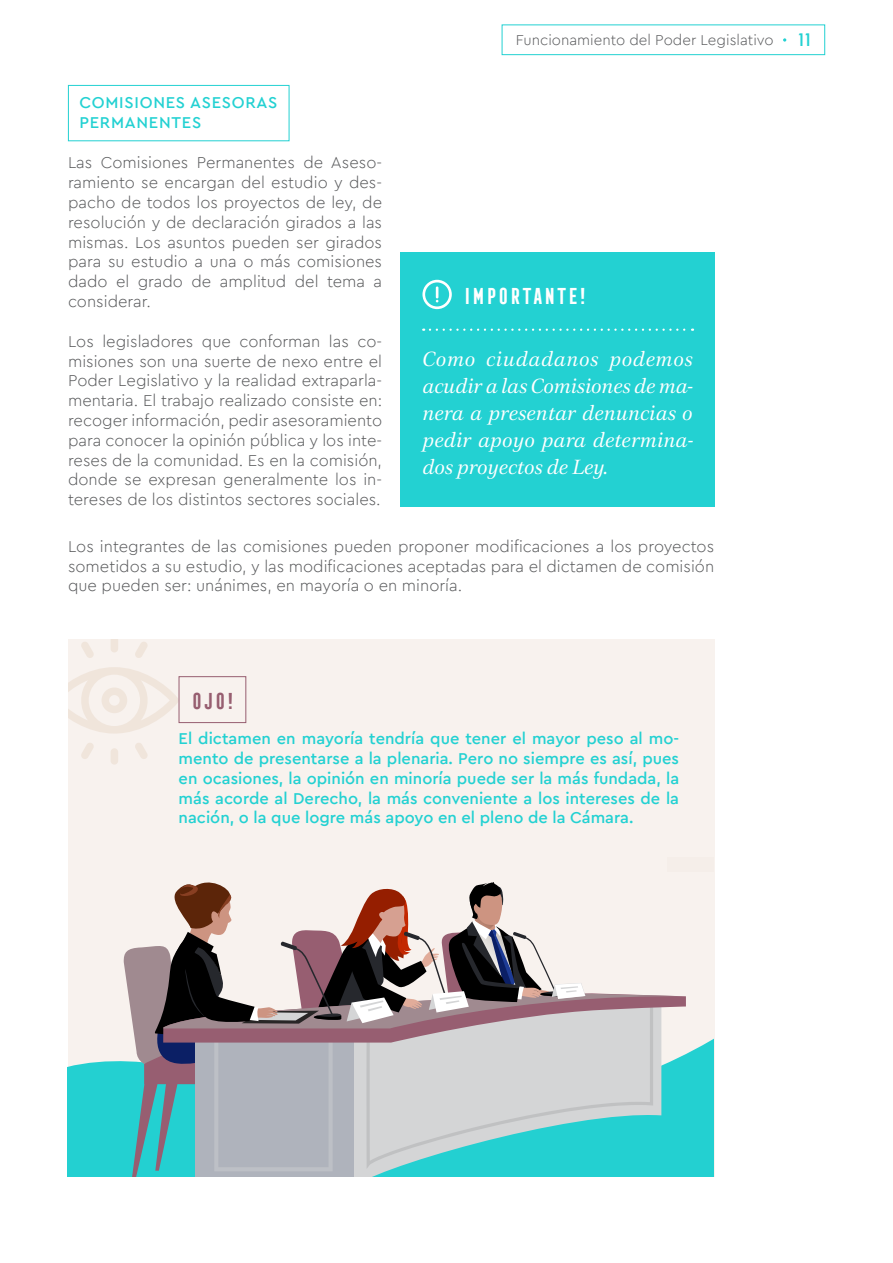
<style>
.page{position:relative;width:893px;height:1263px;background:#fff}
.page>*{position:absolute;margin:0;border:0;box-sizing:border-box;transform-origin:0 0}
.t1{font:italic 21px/27px "Civita";color:#fff;text-align:justify}
.t2{font:700 21px "Frontage Condensed";color:#fff}
.t3{font:700 21px "Frontage Condensed";color:#975e70}
.t4{font:300 16.5px/19.8px "Cera";color:#58595b;text-align:justify}
.t5{font:500 16.5px/19.8px "Cera";color:#23d1d2;text-align:justify}
.t6{font:500 16.5px/19.8px "Cera";letter-spacing:.045em;color:#23d1d2}
.t7{font:700 16.5px "Frontage Condensed";color:#23d1d2}
.t8{font:300 15px "Cera";color:#58595b}
</style>
<div class="page">
<div style="left:502px;top:25px;width:323px;height:30px;border:1px solid #23d1d2"></div>
<svg style="left:783px;top:38px;width:3px;height:4px"></svg>
<div style="left:400px;top:252px;width:314px;height:255px;background:#23d1d2"></div>
<div style="left:68px;top:639px;width:646px;height:537px;background:#f5ede8"></div>
<div style="left:68px;top:85px;width:221px;height:56px;border:1px solid #23d1d2"></div>
<svg style="left:422px;top:280px;width:30px;height:29px"></svg>
<svg style="left:430px;top:329px;width:263px;height:2px"></svg>
<svg style="left:68px;top:668px;width:111px;height:65px"></svg>
<svg style="left:111px;top:639px;width:7px;height:13px"></svg>
<svg style="left:135px;top:642px;width:12px;height:16px"></svg>
<svg style="left:82px;top:642px;width:11px;height:16px"></svg>
<div style="left:111px;top:748px;width:7px;height:17px;background:#f0e5db;border-radius:4px"></div>
<svg style="left:82px;top:743px;width:11px;height:16px"></svg>
<svg style="left:135px;top:743px;width:12px;height:16px"></svg>
<div style="left:179px;top:676px;width:67px;height:47px;border:1px solid #975e70"></div>
<svg style="left:67px;top:1039px;width:646px;height:137px;fill:#23d0d1"></svg>
<svg style="left:123px;top:882px;width:563px;height:294px"></svg>
<p class="t8" style="left:516px;top:30px;width:259px">Funcionamiento del Poder Legislativo</p>
<p class="t7" style="left:797px;top:30px;width:15px">11</p>
<p class="t6" style="left:79px;top:92px;width:199px">COMISIONES ASESORAS<br>PERMANENTES</p>
<p class="t4" style="left:68px;top:152px;width:316px">Las Comisiones Permanentes de Aseso&shy;ramiento se encargan del estudio y des&shy;pacho de todos los proyectos de ley, de resolución y de declaración girados a las mismas. Los asuntos pueden ser girados para su estudio a una o más comisiones dado el grado de amplitud del tema a considerar.</p>
<p class="t4" style="left:68px;top:331px;width:316px">Los legisladores que conforman las co&shy;misiones son una suerte de nexo entre el Poder Legislativo y la realidad extraparla&shy;mentaria. El trabajo realizado consiste en: recoger información, pedir asesoramiento para conocer la opinión pública y los inte&shy;reses de la comunidad. Es en la comisión, donde se expresan generalmente los in&shy;tereses de los distintos sectores sociales.</p>
<p class="t4" style="left:68px;top:536px;width:648px">Los integrantes de las comisiones pueden proponer modificaciones a los proyectos sometidos a su estudio, y las modificaciones aceptadas para el dictamen de comisión que pueden ser: unánimes, en mayoría o en minoría.</p>
<p class="t2" style="left:463px;top:284px;width:125px">IMPORTANTE!</p>
<p class="t1" style="left:422px;top:345px;width:272px">Como ciudadanos podemos acudir a las Comisiones de ma&shy;nera a presentar denuncias o pedir apoyo para determina&shy;dos proyectos de Ley.</p>
<p class="t3" style="left:191px;top:689px;width:45px">OJO!</p>
<p class="t5" style="left:179px;top:728px;width:502px">El dictamen en mayoría tendría que tener el mayor peso al mo&shy;mento de presentarse a la plenaria. Pero no siempre es así, pues en ocasiones, la opinión en minoría puede ser la más fundada, la más acorde al Derecho, la más conveniente a los intereses de la nación, o la que logre más apoyo en el pleno de la Cámara.</p>
</div>
